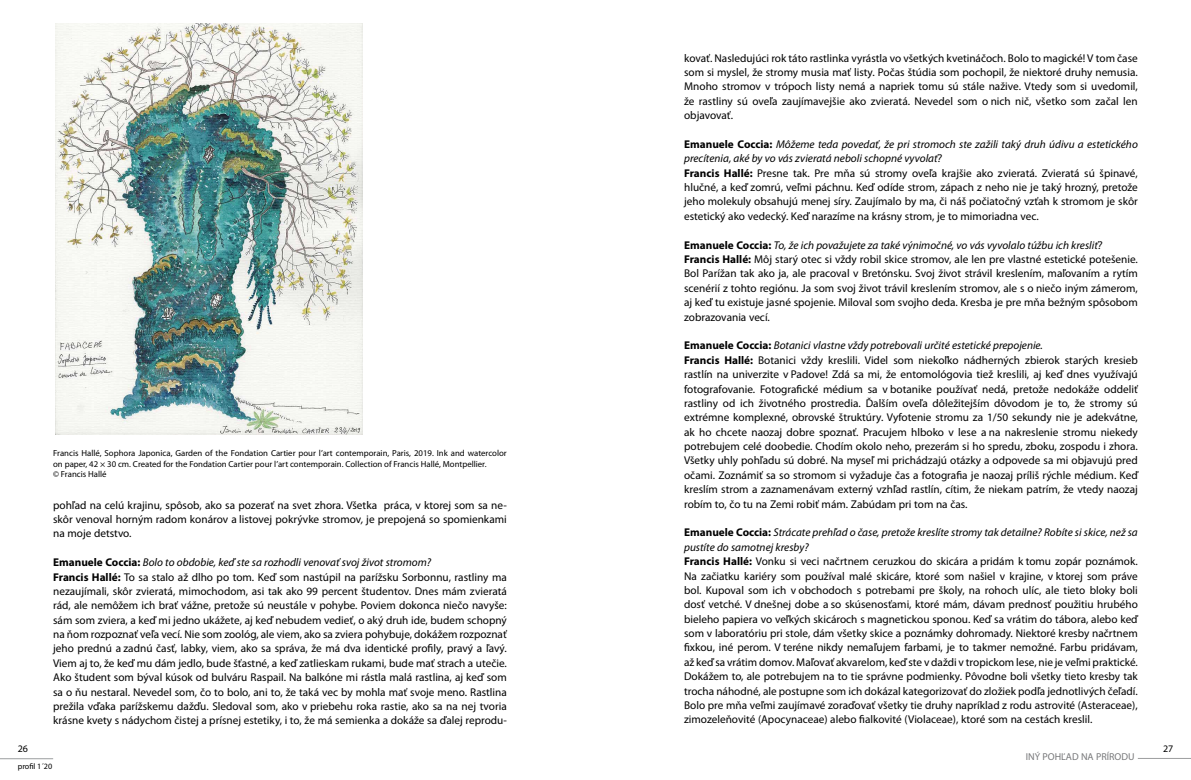
<style>
.page{position:relative;width:1191px;height:780px;background:#fff}
.page>*{position:absolute;margin:0;border:0;box-sizing:border-box;transform-origin:0 0}
.t1{font:11.25px/14.4px "Myriad Pro";color:#000}
.t2{font:10px "Myriad Pro";color:#77787a}
.t3{font:10px "Myriad Pro";color:#000}
.t4{font:8.75px/10.5px "Myriad Pro";color:#000}
.t5{font:8.12px "Myriad Pro";color:#000}
.s1{font-style:italic}
.s2{font-weight:700}
</style>
<div class="page">
<hr style="left:0;top:758px;width:53px;height:1px;background:#9c9e9f">
<hr style="left:1137px;top:758px;width:54px;height:1px;background:#9c9e9f">
<img style="left:56px;top:23px;width:306px;height:411px">
<p class="t4" style="left:53px;top:448px;width:455px">Francis Hallé, Sophora Japonica, Garden of the Fondation Cartier pour l’art contemporain, Paris, 2019. Ink and watercolor on paper, 42 × 30 cm. Created for the Fondation Cartier pour l’art contemporain. Collection of Francis Hallé, Montpellier.<br>© Francis Hallé</p>
<p class="t1" style="left:53px;top:498px;width:455px;text-align:justify">pohľad na celú krajinu, spôsob, ako sa pozerať na svet zhora. Všetka práca, v ktorej som sa ne&shy;skôr venoval horným radom konárov a listovej pokrývke stromov<span class="s1">,</span> je prepojená so spomienkami na moje detstvo.</p>
<p class="t1" style="left:53px;top:555px;width:455px"><span class="s2">Emanuele Coccia:</span> <span class="s1">Bolo to obdobie, keď ste sa rozhodli venovať svoj život stromom?<br></span><span class="s2">Francis Hallé:</span> To sa stalo až dlho po tom. Keď som nastúpil na parížsku Sorbonnu, rastliny ma nezaujímali, skôr zvieratá, mimochodom, asi tak ako 99 percent študentov. Dnes mám zvieratá rád, ale nemôžem ich brať vážne, pretože sú neustále v pohybe. Poviem dokonca niečo navyše: sám som zviera, a keď mi jedno ukážete, aj keď nebudem vedieť, o aký druh ide, budem schopný na ňom rozpoznať veľa vecí. Nie som zoológ, ale viem, ako sa zviera pohybuje, dokážem rozpoznať jeho prednú a zadnú časť, labky, viem, ako sa správa, že má dva identické profily, pravý a ľavý.<br>Viem aj to, že keď mu dám jedlo, bude šťastné, a keď zatlieskam rukami, bude mať strach a utečie.<br>Ako študent som býval kúsok od bulváru Raspail. Na balkóne mi rástla malá rastlina, aj keď som sa o ňu nestaral. Nevedel som, čo to bolo, ani to, že taká vec by mohla mať svoje meno. Rastlina prežila vďaka parížskemu dažďu. Sledoval som, ako v priebehu roka rastie, ako sa na nej tvoria krásne kvety s nádychom čistej a prísnej estetiky, i to, že má semienka a dokáže sa ďalej reprodu-</p>
<p class="t1" style="left:684px;top:51px;width:455px;text-align:justify">kovať. Nasledujúci rok táto rastlinka vyrástla vo všetkých kvetináčoch. Bolo to magické! V tom čase som si myslel, že stromy musia mať listy. Počas štúdia som pochopil, že niektoré druhy nemusia.<br>Mnoho stromov v trópoch listy nemá a napriek tomu sú stále nažive. Vtedy som si uvedomil, že rastliny sú oveľa zaujímavejšie ako zvieratá. Nevedel som o nich nič, všetko som začal len objavovať.</p>
<p class="t1" style="left:684px;top:137px;width:455px"><span class="s2">Emanuele Coccia:</span> <span class="s1">Môžeme teda povedať, že pri stromoch ste zažili taký druh údivu a estetického precítenia, aké by vo vás zvieratá neboli schopné vyvolať?<br></span><span class="s2">Francis Hallé:</span> Presne tak. Pre mňa sú stromy oveľa krajšie ako zvieratá. Zvieratá sú špinavé, hlučné, a keď zomrú, veľmi páchnu. Keď odíde strom, zápach z neho nie je taký hrozný, pretože jeho molekuly obsahujú menej síry. Zaujímalo by ma, či náš počiatočný vzťah k stromom je skôr estetický ako vedecký. Keď narazíme na krásny strom, je to mimoriadna vec.</p>
<p class="t1" style="left:684px;top:238px;width:455px"><span class="s2">Emanuele Coccia:</span> <span class="s1">To, že ich považujete za také výnimočné, vo vás vyvolalo túžbu ich kresliť?<br></span><span class="s2">Francis Hallé:</span> Môj starý otec si vždy robil skice stromov, ale len pre vlastné estetické potešenie.<br>Bol Parížan tak ako ja, ale pracoval v Bretónsku. Svoj život strávil kreslením, maľovaním a rytím scenérií z tohto regiónu. Ja som svoj život trávil kreslením stromov, ale s o niečo iným zámerom, aj keď tu existuje jasné spojenie. Miloval som svojho deda. Kresba je pre mňa bežným spôsobom zobrazovania vecí.</p>
<p class="t1" style="left:684px;top:338px;width:455px"><span class="s2">Emanuele Coccia:</span> <span class="s1">Botanici vlastne vždy potrebovali určité estetické prepojenie.<br></span><span class="s2">Francis Hallé:</span> Botanici vždy kreslili. Videl som niekoľko nádherných zbierok starých kresieb rastlín na univerzite v Padove! Zdá sa mi, že entomológovia tiež kreslili, aj keď dnes využívajú fotografovanie. Fotografické médium sa v botanike používať nedá, pretože nedokáže oddeliť rastliny od ich životného prostredia. Ďalším oveľa dôležitejším dôvodom je to, že stromy sú extrémne komplexné, obrovské štruktúry. Vyfotenie stromu za 1/50 sekundy nie je adekvátne, ak ho chcete naozaj dobre spoznať. Pracujem hlboko v lese a na nakreslenie stromu niekedy potrebujem celé doobedie. Chodím okolo neho, prezerám si ho spredu, zboku, zospodu i zhora.<br>Všetky uhly pohľadu sú dobré. Na myseľ mi prichádzajú otázky a odpovede sa mi objavujú pred očami. Zoznámiť sa so stromom si vyžaduje čas a fotografia je naozaj príliš rýchle médium. Keď kreslím strom a zaznamenávam externý vzhľad rastlín, cítim, že niekam patrím, že vtedy naozaj robím to, čo tu na Zemi robiť mám. Zabúdam pri tom na čas.</p>
<p class="t1" style="left:684px;top:525px;width:455px"><span class="s2">Emanuele Coccia:</span> <span class="s1">Strácate prehľad o čase, pretože kreslíte stromy tak detailne? Robíte si skice, než sa pustíte do samotnej kresby?<br></span><span class="s2">Francis Hallé:</span> Vonku si veci načrtnem ceruzkou do skicára a pridám k tomu zopár poznámok.<br>Na začiatku kariéry som používal malé skicáre, ktoré som našiel v krajine, v ktorej som práve bol. Kupoval som ich v obchodoch s potrebami pre školy, na rohoch ulíc, ale tieto bloky boli dosť vetché. V dnešnej dobe a so skúsenosťami, ktoré mám, dávam prednosť použitiu hrubého bieleho papiera vo veľkých skicároch s magnetickou sponou. Keď sa vrátim do tábora, alebo keď som v laboratóriu pri stole, dám všetky skice a poznámky dohromady. Niektoré kresby načrtnem fixkou, iné perom. V teréne nikdy nemaľujem farbami, je to takmer nemožné. Farbu pridávam, až keď sa vrátim domov. Maľovať akvarelom, keď ste v daždi v tropickom lese, nie je veľmi praktické.<br>Dokážem to, ale potrebujem na to tie správne podmienky. Pôvodne boli všetky tieto kresby tak trocha náhodné, ale postupne som ich dokázal kategorizovať do zložiek podľa jednotlivých čeľadí.<br>Bolo pre mňa veľmi zaujímavé zoraďovať všetky tie druhy napríklad z rodu astrovité (Asteraceae), zimozeleňovité (Apocynaceae) alebo fialkovité (Violaceae), ktoré som na cestách kreslil.</p>
<p class="t3" style="left:18px;top:742px;width:12px">26</p>
<p class="t3" style="left:1163px;top:742px;width:12px">27</p>
<p class="t5" style="left:18px;top:761px;width:36px">profil 1´20</p>
<p class="t2" style="left:1025px;top:751px;width:110px">INÝ POHĽAD NA PRÍRODU</p>
</div>
